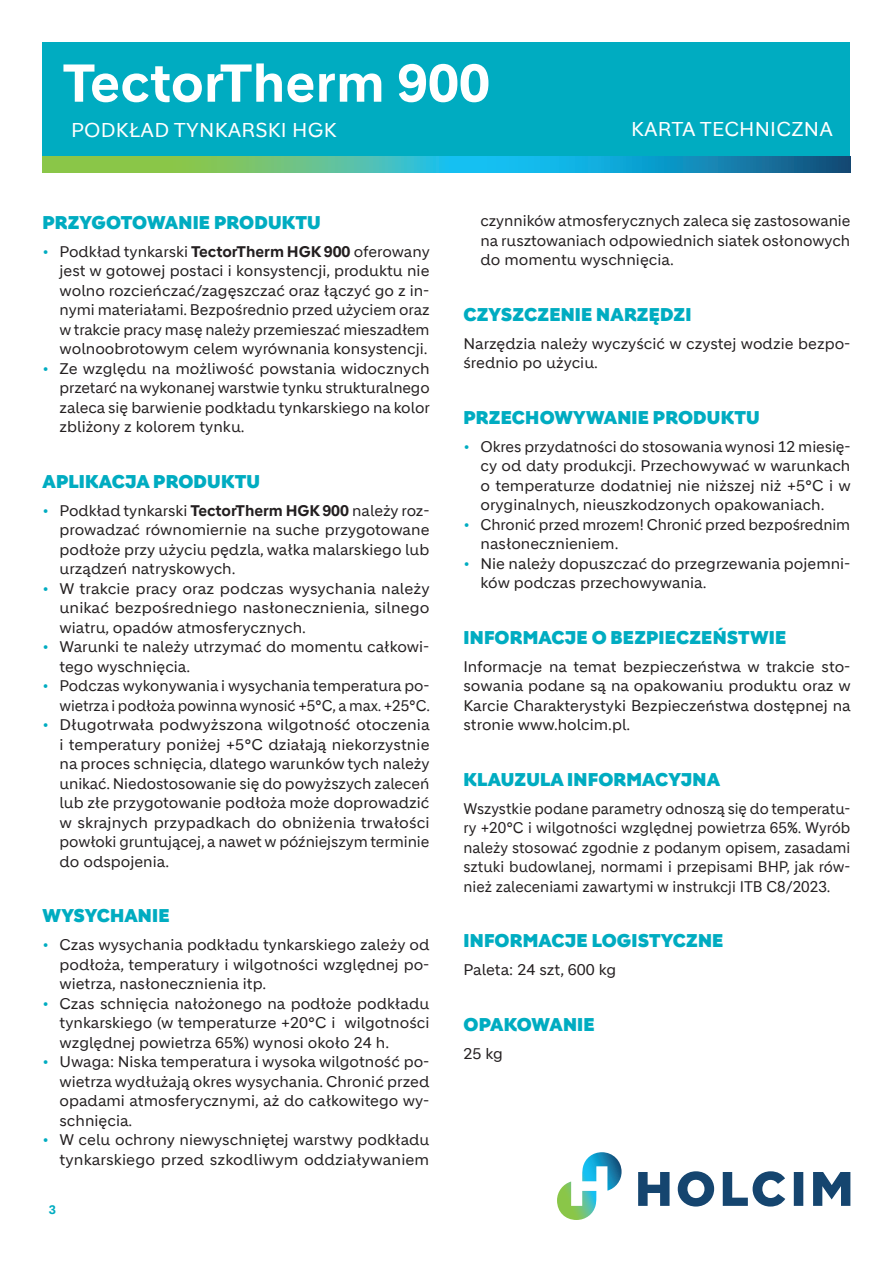
<style>
.page{position:relative;width:893px;height:1263px;background:#fff}
.page>*{position:absolute;margin:0;border:0;box-sizing:border-box;transform-origin:0 0}
.t1{font:700 51.75px "Holcim";color:#fff}
.t2{font:19.5px "Holcim";letter-spacing:.01em;color:#fff}
.t3{font:900 18px "Holcim Headline";letter-spacing:.01em;color:#00acc1}
.t4{font:15px/19.5px "Holcim";color:#231f20;text-align:justify}
.t5{font:15px/19.5px "Holcim";color:#231f20;text-align:justify;scale:.95 1}
.t6{font:700 12px "Holcim";color:#00acc1}
.s1{color:#00acc1}
.s2{font-weight:700}
</style>
<div class="page">
<div style="left:43px;top:43px;width:807px;height:114px;background:#00acc1"></div>
<svg style="left:43px;top:157px;width:807px;height:15px;background:#40ac9f"></svg>
<svg style="left:638px;top:1171px;width:212px;height:35px"></svg>
<svg style="left:557px;top:1152px;width:65px;height:68px"></svg>
<h1 class="t1" style="left:62px;top:53px;width:429px">TectorTherm 900</h1>
<h2 class="t2" style="left:71px;top:118px;width:267px">PODKŁAD TYNKARSKI HGK</h2>
<h2 class="t2" style="left:631px;top:118px;width:203px">KARTA TECHNICZNA</h2>
<p class="t3" style="left:43px;top:212px;width:280px">PRZYGOTOWANIE PRODUKTU</p>
<p class="t4" style="left:60px;top:242px;width:372px;text-indent:-17px"><span class="s1">•</span> Podkład tynkarski <span class="s2">TectorTherm HGK 900</span> oferowany jest w gotowej postaci i konsystencji, produktu nie wolno rozcieńczać/zagęszczać oraz łączyć go z in&shy;nymi materiałami. Bezpośrednio przed użyciem oraz w trakcie pracy masę należy przemieszać mieszadłem wolnoobrotowym celem wyrównania konsystencji.</p>
<p class="t4" style="left:60px;top:359px;width:372px;text-indent:-17px"><span class="s1">•</span> Ze względu na możliwość powstania widocznych przetarć na wykonanej warstwie tynku strukturalnego zaleca się barwienie podkładu tynkarskiego na kolor zbliżony z kolorem tynku.</p>
<p class="t3" style="left:43px;top:471px;width:219px">APLIKACJA PRODUKTU</p>
<p class="t4" style="left:60px;top:501px;width:371px;text-indent:-17px"><span class="s1">•</span> Podkład tynkarski <span class="s2">TectorTherm HGK 900</span> należy roz&shy;prowadzać równomiernie na suche przygotowane podłoże przy użyciu pędzla, wałka malarskiego lub urządzeń natryskowych.</p>
<p class="t4" style="left:60px;top:579px;width:372px;text-indent:-17px"><span class="s1">•</span> W trakcie pracy oraz podczas wysychania należy unikać bezpośredniego nasłonecznienia, silnego wiatru, opadów atmosferycznych.</p>
<p class="t4" style="left:60px;top:637px;width:371px;text-indent:-17px"><span class="s1">•</span> Warunki te należy utrzymać do momentu całkowi&shy;tego wyschnięcia.</p>
<p class="t4" style="left:43px;top:676px;width:389px;text-align:right"><span class="s1">•</span> Podczas wykonywania i wysychania temperatura po&shy;wietrza i podłoża powinna wynosić +5°C, a max. +25°C.</p>
<p class="t4" style="left:60px;top:715px;width:372px;text-indent:-17px"><span class="s1">•</span> Długotrwała podwyższona wilgotność otoczenia i temperatury poniżej +5°C działają niekorzystnie na proces schnięcia, dlatego warunków tych należy unikać. Niedostosowanie się do powyższych zaleceń lub złe przygotowanie podłoża może doprowadzić w skrajnych przypadkach do obniżenia trwałości powłoki gruntującej, a nawet w późniejszym terminie do odspojenia.</p>
<p class="t3" style="left:43px;top:905px;width:128px">WYSYCHANIE</p>
<p class="t4" style="left:60px;top:935px;width:371px;text-indent:-17px"><span class="s1">•</span> Czas wysychania podkładu tynkarskiego zależy od podłoża, temperatury i wilgotności względnej po&shy;wietrza, nasłonecznienia itp.</p>
<p class="t4" style="left:60px;top:994px;width:371px;text-indent:-17px"><span class="s1">•</span> Czas schnięcia nałożonego na podłoże podkładu tynkarskiego (w temperaturze +20°C i wilgotności względnej powietrza 65%) wynosi około 24 h.</p>
<p class="t4" style="left:60px;top:1052px;width:371px;text-indent:-17px"><span class="s1">•</span> Uwaga: Niska temperatura i wysoka wilgotność po&shy;wietrza wydłużają okres wysychania. Chronić przed opadami atmosferycznymi, aż do całkowitego wy&shy;schnięcia.</p>
<p class="t4" style="left:43px;top:1130px;width:388px;text-align:right"><span class="s1">•</span> W celu ochrony niewyschniętej warstwy podkładu tynkarskiego przed szkodliwym oddziaływaniem</p>
<p class="t6" style="left:49px;top:1203px;width:9px">3</p>
<p class="t4" style="left:480px;top:211px;width:371px">czynników atmosferycznych zaleca się zastosowanie na rusztowaniach odpowiednich siatek osłonowych do momentu wyschnięcia.</p>
<p class="t3" style="left:464px;top:304px;width:229px">CZYSZCZENIE NARZĘDZI</p>
<p class="t4" style="left:463px;top:334px;width:388px">Narzędzia należy wyczyścić w czystej wodzie bezpo&shy;średnio po użyciu.</p>
<p class="t3" style="left:464px;top:407px;width:298px">PRZECHOWYWANIE PRODUKTU</p>
<p class="t4" style="left:480px;top:437px;width:372px;text-indent:-17px"><span class="s1">•</span> Okres przydatności do stosowania wynosi 12 miesię&shy;cy od daty produkcji. Przechowywać w warunkach o temperaturze dodatniej nie niższej niż +5°C i w oryginalnych, nieuszkodzonych opakowaniach.</p>
<p class="t4" style="left:480px;top:515px;width:371px;text-indent:-17px"><span class="s1">•</span> Chronić przed mrozem! Chronić przed bezpośrednim nasłonecznieniem.</p>
<p class="t4" style="left:480px;top:554px;width:371px;text-indent:-17px"><span class="s1">•</span> Nie należy dopuszczać do przegrzewania pojemni&shy;ków podczas przechowywania.</p>
<p class="t3" style="left:464px;top:627px;width:324px">INFORMACJE O BEZPIECZEŃSTWIE</p>
<p class="t4" style="left:463px;top:657px;width:389px">Informacje na temat bezpieczeństwa w trakcie sto&shy;sowania podane są na opakowaniu produktu oraz w Karcie Charakterystyki Bezpieczeństwa dostępnej na stronie www.holcim.pl.</p>
<p class="t3" style="left:464px;top:769px;width:258px">KLAUZULA INFORMACYJNA</p>
<p class="t5" style="left:463px;top:799px;width:409px">Wszystkie podane parametry odnoszą się do temperatu&shy;ry +20°C i wilgotności względnej powietrza 65%. Wyrób należy stosować zgodnie z podanym opisem, zasadami sztuki budowlanej, normami i przepisami BHP, jak rów&shy;nież zaleceniami zawartymi w instrukcji ITB C8/2023.</p>
<p class="t3" style="left:464px;top:930px;width:261px">INFORMACJE LOGISTYCZNE</p>
<p class="t4" style="left:463px;top:960px;width:154px">Paleta: 24 szt, 600 kg</p>
<p class="t3" style="left:464px;top:1014px;width:133px">OPAKOWANIE</p>
<p class="t4" style="left:463px;top:1044px;width:41px">25 kg</p>
</div>
